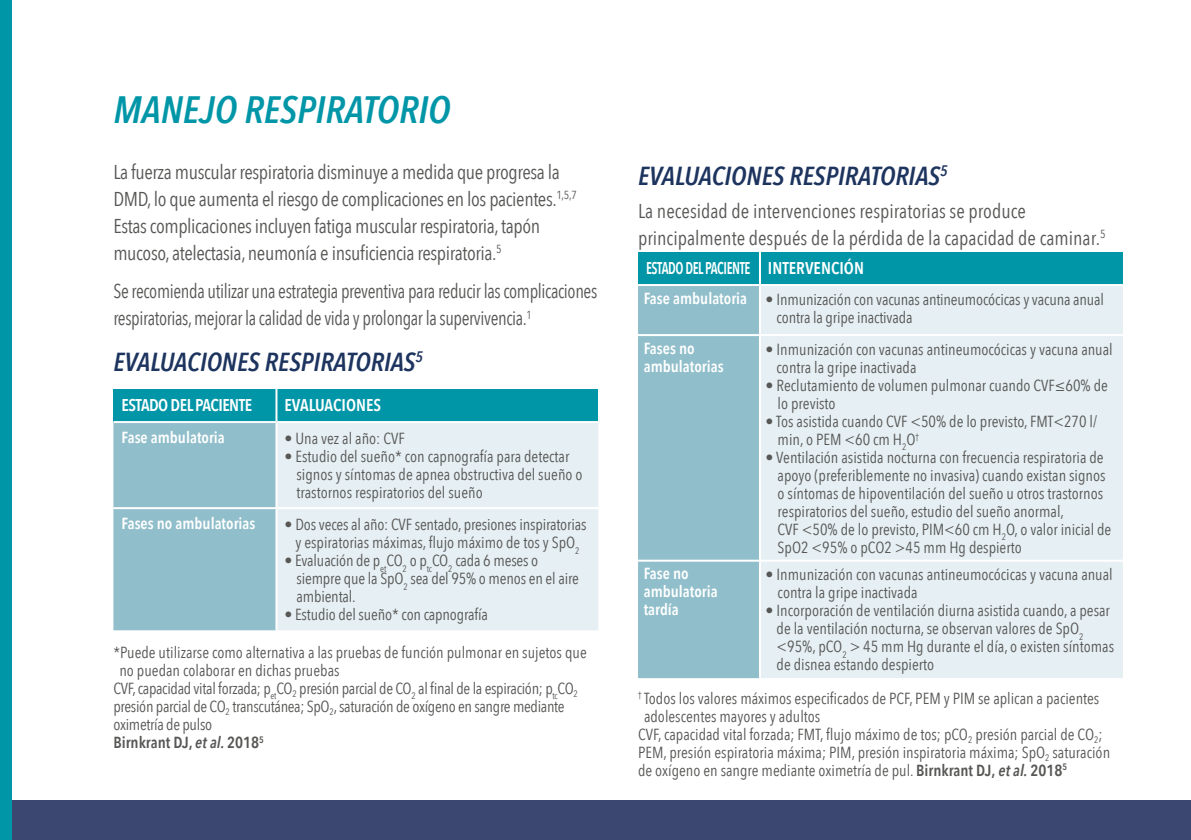
<style>
.page{position:relative;width:1191px;height:840px;background:#fff}
.page>*{position:absolute;margin:0;border:0;box-sizing:border-box;transform-origin:0 0}
.t1{font:italic 600 38px "Avenir Next Condensed";color:#0096a8}
.t2{font:italic 600 26px "Avenir Next Condensed";color:#1d345f}
.t3{font:20px/27px "Avenir Next Condensed";letter-spacing:-.02em;color:#575756}
.t4{font:20px/27px "Avenir Next Condensed";letter-spacing:-.02em;color:#575756;scale:.92 1}
.t5{font:20px/27px "Avenir Next Condensed";color:#575756}
.t6{font:600 17px "Avenir Next Condensed";letter-spacing:-.03em;color:#fff;scale:.8 1}
.t7{font:600 17px "Avenir Next Condensed";letter-spacing:-.03em;color:#fff}
.t8{font:600 17px "Avenir Next Condensed";color:#fff}
.t9{font:16px/18px "Avenir Next Condensed";color:#575756}
.t10{font:16px "Avenir Next Condensed";letter-spacing:-.02em;color:#575756}
.t11{font:600 16px/18px "Avenir Next Condensed";color:#fff}
.t12{font:600 16px "Avenir Next Condensed";color:#575756}
.s1{font-style:italic}
.s2{font-weight:600;color:#fff}
.s3{font-weight:600}
.s4{font-weight:600;font-style:italic}
</style>
<div class="page">
<div style="left:0;top:799px;width:1191px;height:40px;background:#3c4771"></div>
<div style="left:0;top:0;width:11px;height:839px;background:#0096a8"></div>
<div style="left:113px;top:389px;width:163px;height:33px;background:#0096a8"></div>
<div style="left:276px;top:389px;width:322px;height:33px;background:#0096a8"></div>
<div style="left:113px;top:423px;width:162px;height:207px;background:#90beca"></div>
<div style="left:277px;top:423px;width:321px;height:207px;background:#e6eff3"></div>
<hr style="left:275px;top:389px;width:2px;height:32px;background:#fff">
<hr style="left:113px;top:421px;width:163px;height:2px;background:#fff">
<hr style="left:276px;top:421px;width:322px;height:2px;background:#fff">
<hr style="left:113px;top:507px;width:163px;height:2px;background:#fff">
<hr style="left:276px;top:507px;width:322px;height:2px;background:#fff">
<div style="left:638px;top:252px;width:122px;height:33px;background:#0096a8"></div>
<div style="left:760px;top:252px;width:363px;height:33px;background:#0096a8"></div>
<div style="left:638px;top:286px;width:121px;height:391px;background:#90beca"></div>
<div style="left:761px;top:286px;width:362px;height:391px;background:#e6eff3"></div>
<hr style="left:759px;top:252px;width:2px;height:32px;background:#fff">
<hr style="left:638px;top:284px;width:122px;height:2px;background:#fff">
<hr style="left:760px;top:284px;width:363px;height:2px;background:#fff">
<hr style="left:638px;top:334px;width:122px;height:2px;background:#fff">
<hr style="left:760px;top:334px;width:363px;height:2px;background:#fff">
<hr style="left:638px;top:559px;width:122px;height:2px;background:#fff">
<hr style="left:760px;top:559px;width:363px;height:2px;background:#fff">
<h1 class="t1" style="left:113px;top:87px;width:339px">MANEJO RESPIRATORIO</h1>
<p class="t3" style="left:113px;top:157px;width:465px">La fuerza muscular respiratoria disminuye a medida que progresa la DMD, lo que aumenta el riesgo de complicaciones en los pacientes.<sup>1,5,7<br></sup>Estas complicaciones incluyen fatiga muscular respiratoria, tapón mucoso, atelectasia, neumonía e insuficiencia respiratoria.<sup>5</sup></p>
<p class="t4" style="left:113px;top:277px;width:527px">Se recomienda utilizar una estrategia preventiva para reducir las complicaciones respiratorias, mejorar la calidad de vida y prolongar la supervivencia.<sup>1</sup></p>
<h2 class="t2" style="left:113px;top:345px;width:311px">EVALUACIONES RESPIRATORIAS<sup>5</sup></h2>
<p class="t7" style="left:121px;top:390px;width:132px">ESTADO DEL PACIENTE</p>
<p class="t8" style="left:284px;top:390px;width:98px">EVALUACIONES</p>
<p class="t11" style="left:121px;top:428px;width:105px">Fase ambulatoria</p>
<p class="t9" style="left:284px;top:428px;width:122px">• Una vez al año: CVF</p>
<p class="t9" style="left:296px;top:446px;width:287px;text-indent:-12px">• Estudio del sueño* con capnografía para detectar signos y síntomas de apnea obstructiva del sueño o trastornos respiratorios del sueño</p>
<p class="t11" style="left:121px;top:514px;width:136px">Fases no ambulatorias</p>
<p class="t9" style="left:284px;top:514px;width:303px;text-align:center">• Dos veces al año: CVF sentado, presiones inspiratorias y espiratorias máximas, flujo máximo de tos y SpO<sub>2</sub></p>
<p class="t9" style="left:296px;top:550px;width:284px;text-indent:-12px">• Evaluación de p<sub>et</sub>CO<sub>2</sub> o p<sub>tc</sub>CO<sub>2</sub> cada 6 meses o siempre que la SpO<sub>2</sub> sea del 95% o menos en el aire ambiental.</p>
<p class="t9" style="left:284px;top:604px;width:205px">• Estudio del sueño* con capnografía</p>
<p class="t9" style="left:113px;top:642px;width:475px">*Puede utilizarse como alternativa a las pruebas de función pulmonar en sujetos que</p>
<p class="t9" style="left:119px;top:660px;width:222px">no puedan colaborar en dichas pruebas</p>
<p class="t10" style="left:113px;top:674px;width:466px">CVF, capacidad vital forzada; p<sub>et</sub>CO<sub>2</sub> presión parcial de CO<sub>2</sub> al final de la espiración; p<sub>tc</sub>CO<sub>2</sub></p>
<p class="t10" style="left:113px;top:692px;width:453px">presión parcial de CO<sub>2</sub> transcutánea; SpO<sub>2</sub>, saturación de oxígeno en sangre mediante</p>
<p class="t10" style="left:113px;top:710px;width:100px">oximetría de pulso</p>
<p class="t12" style="left:113px;top:728px;width:152px">Birnkrant DJ, <span class="s1">et al.</span> 2018<sup>5</sup></p>
<h2 class="t2" style="left:638px;top:160px;width:311px">EVALUACIONES RESPIRATORIAS<sup>5</sup></h2>
<p class="t5" style="left:638px;top:196px;width:469px">La necesidad de intervenciones respiratorias se produce principalmente después de la pérdida de la capacidad de caminar.<sup>5</sup></p>
<p class="t6" style="left:646px;top:253px;width:274px">ESTADO DEL PACIENTE INTERVENCIÓN</p>
<p class="t9" style="left:776px;top:289px;width:329px;text-indent:-133px"><span class="s2">Fase ambulatoria</span> • Inmunización con vacunas antineumocócicas y vacuna anual contra la gripe inactivada</p>
<p class="t11" style="left:643px;top:338px;width:81px">Fases no ambulatorias</p>
<p class="t9" style="left:776px;top:339px;width:338px;text-indent:-11px">• Inmunización con vacunas antineumocócicas y vacuna anual contra la gripe inactivada</p>
<p class="t9" style="left:777px;top:375px;width:332px;text-indent:-12px">• Reclutamiento de volumen pulmonar cuando CVF≤60% de lo previsto</p>
<p class="t9" style="left:777px;top:411px;width:321px;text-indent:-12px">• Tos asistida cuando CVF &lt;50% de lo previsto, FMT&lt;270 l/ min, o PEM &lt;60 cm H<sub>2</sub>O<sup>†</sup></p>
<p class="t9" style="left:777px;top:447px;width:335px;text-indent:-12px">• Ventilación asistida nocturna con frecuencia respiratoria de apoyo (preferiblemente no invasiva) cuando existan signos o síntomas de hipoventilación del sueño u otros trastornos respiratorios del sueño, estudio del sueño anormal,<br>CVF &lt;50% de lo previsto, PIM&lt;60 cm H<sub>2</sub>O, o valor inicial de SpO2 &lt;95% o pCO2 &gt;45 mm Hg despierto</p>
<p class="t11" style="left:643px;top:564px;width:75px">Fase no ambulatoria tardía</p>
<p class="t9" style="left:777px;top:564px;width:337px;text-indent:-12px">• Inmunización con vacunas antineumocócicas y vacuna anual contra la gripe inactivada</p>
<p class="t9" style="left:776px;top:600px;width:339px;text-indent:-11px">• Incorporación de ventilación diurna asistida cuando, a pesar de la ventilación nocturna, se observan valores de SpO<sub>2 </sub>&lt;95%, pCO<sub>2</sub> &gt; 45 mm Hg durante el día, o existen síntomas de disnea estando despierto</p>
<p class="t9" style="left:638px;top:688px;width:463px"><sup>†</sup> Todos los valores máximos especificados de PCF, PEM y PIM se aplican a pacientes</p>
<p class="t9" style="left:644px;top:706px;width:178px">adolescentes mayores y adultos</p>
<p class="t9" style="left:638px;top:724px;width:466px">CVF, capacidad vital forzada; FMT, flujo máximo de tos; pCO<sub>2</sub> presión parcial de CO<sub>2</sub>;</p>
<p class="t9" style="left:638px;top:742px;width:473px">PEM, presión espiratoria máxima; PIM, presión inspiratoria máxima; SpO<sub>2</sub> saturación</p>
<p class="t9" style="left:638px;top:760px;width:430px">de oxígeno en sangre mediante oximetría de pul. <span class="s3">Birnkrant DJ,</span> <span class="s4">et al.</span> <span class="s3">2018</span><sup>5</sup></p>
</div>
